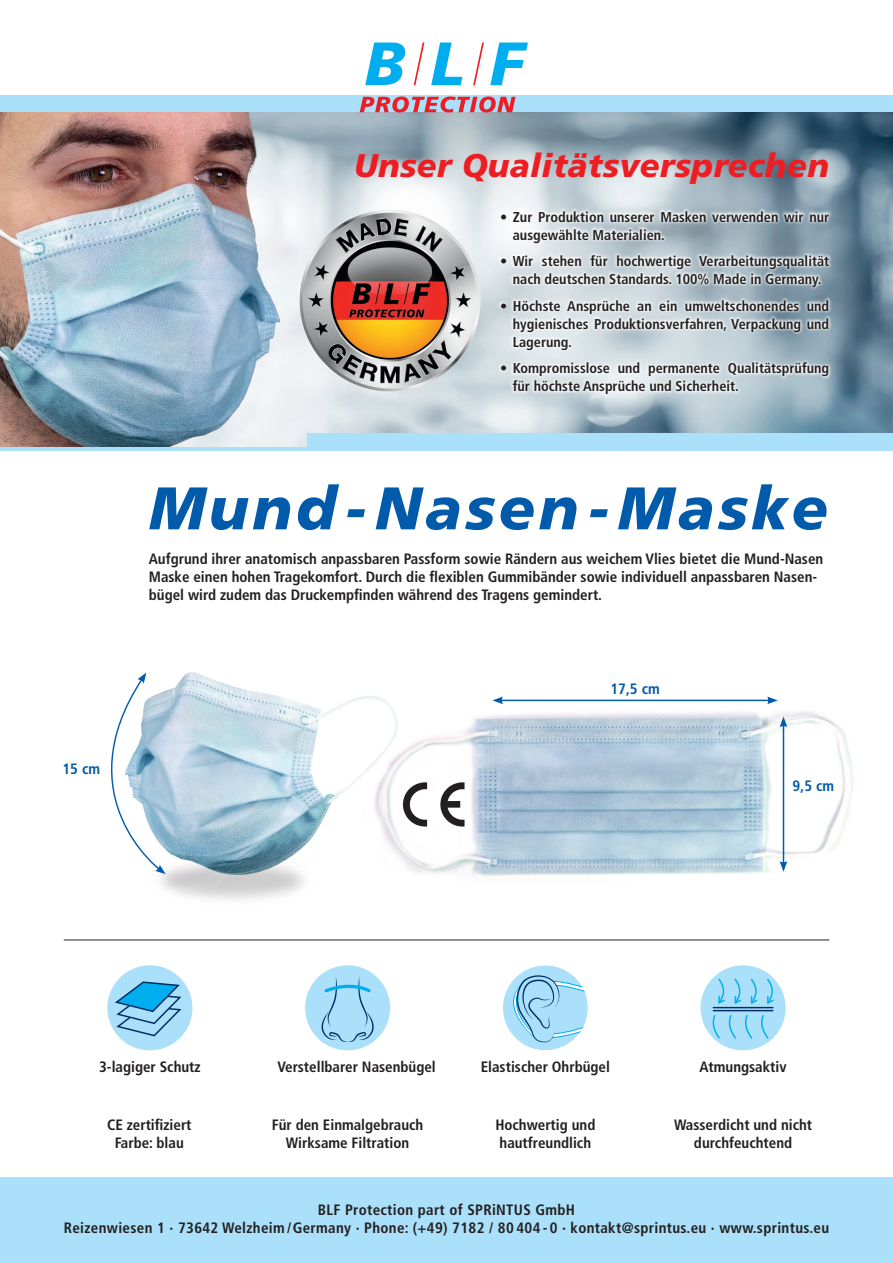
<style>
.page{position:relative;width:893px;height:1263px;background:#fff}
.page>*{position:absolute;margin:0;border:0;box-sizing:border-box;transform-origin:0 0}
.t1{font:italic 900 60px "Frutiger";letter-spacing:.06em;color:#015aaa}
.t2{font:italic 900 32.7px "Frutiger";letter-spacing:.01em;color:#ee1d23}
.t3{font:700 condensed 15px/18px "Frutiger";color:#231f20;text-align:center}
.t4{font:700 condensed 15px/18px "Frutiger";letter-spacing:.02em;color:#231f20;text-align:center}
.t5{font:700 condensed 15px "Frutiger";color:#015aaa}
.t6{font:700 condensed 14.25px/18px "Frutiger";color:#231f20}
</style>
<div class="page">
<div style="left:0;top:96px;width:893px;height:17px;background:#aae0f9"></div>
<img style="left:0;top:113px;width:893px;height:334px">
<img style="left:286px;top:197px;width:208px;height:207px">
<div style="left:307px;top:434px;width:586px;height:17px;background:#aae0f9"></div>
<hr style="left:0;top:447px;width:507px;height:4px;background:#aae0f9">
<img style="left:432px;top:704px;width:421px;height:173px">
<img style="left:146px;top:672px;width:286px;height:228px">
<svg style="left:111px;top:673px;width:55px;height:201px"></svg>
<div style="left:0;top:1178px;width:893px;height:85px;background:#aae0f9"></div>
<svg style="left:431px;top:43px;width:31px;height:42px"></svg>
<svg style="left:414px;top:43px;width:10px;height:42px"></svg>
<svg style="left:490px;top:43px;width:38px;height:42px"></svg>
<svg style="left:365px;top:43px;width:40px;height:42px"></svg>
<svg style="left:360px;top:96px;width:156px;height:17px"></svg>
<svg style="left:473px;top:43px;width:11px;height:42px"></svg>
<svg style="left:498px;top:207px;width:334px;height:191px"></svg>
<hr style="left:783px;top:725px;width:1px;height:138px;background:#015aaa">
<svg style="left:780px;top:716px;width:7px;height:11px"></svg>
<svg style="left:780px;top:861px;width:7px;height:11px"></svg>
<hr style="left:501px;top:700px;width:268px;height:1px;background:#015aaa">
<svg style="left:492px;top:696px;width:11px;height:8px"></svg>
<svg style="left:767px;top:696px;width:11px;height:8px"></svg>
<div style="left:107px;top:965px;width:85px;height:85px;background:#aae0f9;border-radius:50%"></div>
<svg style="left:113px;top:980px;width:70px;height:57px"></svg>
<div style="left:305px;top:965px;width:85px;height:85px;background:#aae0f9;border-radius:50%"></div>
<svg style="left:322px;top:977px;width:52px;height:65px"></svg>
<div style="left:503px;top:965px;width:85px;height:85px;background:#aae0f9;border-radius:50%"></div>
<svg style="left:513px;top:975px;width:73px;height:67px"></svg>
<div style="left:701px;top:965px;width:85px;height:85px;background:#aae0f9;border-radius:50%"></div>
<hr style="left:713px;top:1007px;width:60px;height:1px;background:#002d66">
<svg style="left:761px;top:1015px;width:8px;height:24px"></svg>
<svg style="left:767px;top:977px;width:8px;height:27px"></svg>
<svg style="left:745px;top:1015px;width:8px;height:24px"></svg>
<svg style="left:750px;top:978px;width:8px;height:26px"></svg>
<svg style="left:728px;top:1015px;width:8px;height:24px"></svg>
<svg style="left:734px;top:978px;width:7px;height:26px"></svg>
<svg style="left:711px;top:1015px;width:9px;height:25px"></svg>
<svg style="left:718px;top:978px;width:7px;height:26px"></svg>
<hr style="left:713px;top:1010px;width:60px;height:1px;background:#002d66">
<hr style="left:64px;top:939px;width:765px;height:1px;background:#231f20">
<svg style="left:402px;top:782px;width:25px;height:46px"></svg>
<svg style="left:439px;top:782px;width:26px;height:46px"></svg>
<h2 class="t2" style="left:354px;top:146px;width:476px">Unser Qualitätsversprechen</h2>
<p class="t6" style="left:513px;top:208px;width:318px;text-indent:-13px">• Zur Produktion unserer Masken verwenden wir nur ausgewählte Materialien.</p>
<p class="t6" style="left:500px;top:252px;width:331px;text-align:center">• Wir stehen für hochwertige Verarbeitungsqualität nach deutschen Standards. 100% Made in Germany.</p>
<p class="t6" style="left:513px;top:297px;width:318px;text-align:justify;text-indent:-13px">• Höchste Ansprüche an ein umweltschonendes und hygienisches Produktionsverfahren, Verpackung und Lagerung.</p>
<p class="t6" style="left:513px;top:359px;width:318px;text-indent:-13px">• Kompromisslose und permanente Qualitätsprüfung für höchste Ansprüche und Sicherheit.</p>
<h1 class="t1" style="left:149px;top:472px;width:681px">Mund-Nasen-Maske</h1>
<p class="t3" style="left:149px;top:550px;width:676px;text-align:left">Aufgrund ihrer anatomisch anpassbaren Passform sowie Rändern aus weichem Vlies bietet die Mund-Nasen<br>Maske einen hohen Tragekomfort. Durch die flexiblen Gummibänder sowie individuell anpassbaren Nasen&shy;bügel wird zudem das Druckempfinden während des Tragens gemindert.</p>
<p class="t5" style="left:63px;top:760px;width:39px">15 cm</p>
<p class="t5" style="left:610px;top:679px;width:51px">17,5 cm</p>
<p class="t5" style="left:793px;top:777px;width:43px">9,5 cm</p>
<p class="t3" style="left:99px;top:1058px;width:103px">3-lagiger Schutz</p>
<p class="t3" style="left:277px;top:1058px;width:160px">Verstellbarer Nasenbügel</p>
<p class="t3" style="left:481px;top:1058px;width:131px">Elastischer Ohrbügel</p>
<p class="t3" style="left:699px;top:1058px;width:89px">Atmungsaktiv</p>
<p class="t3" style="left:107px;top:1115px;width:86px">CE zertifiziert<br>Farbe: blau</p>
<p class="t3" style="left:272px;top:1115px;width:153px">Für den Einmalgebrauch<br>Wirksame Filtration</p>
<p class="t3" style="left:495px;top:1115px;width:102px;text-align:left">Hochwertig und hautfreundlich</p>
<p class="t3" style="left:674px;top:1115px;width:140px">Wasserdicht und nicht durchfeuchtend</p>
<p class="t4" style="left:64px;top:1200px;width:767px">BLF Protection part of SPRiNTUS GmbH<br>Reizenwiesen 1 · 73642 Welzheim /Germany · Phone: (+49) 7182 / 80 404 - 0 · kontakt@sprintus.eu · www.sprintus.eu</p>
</div>
